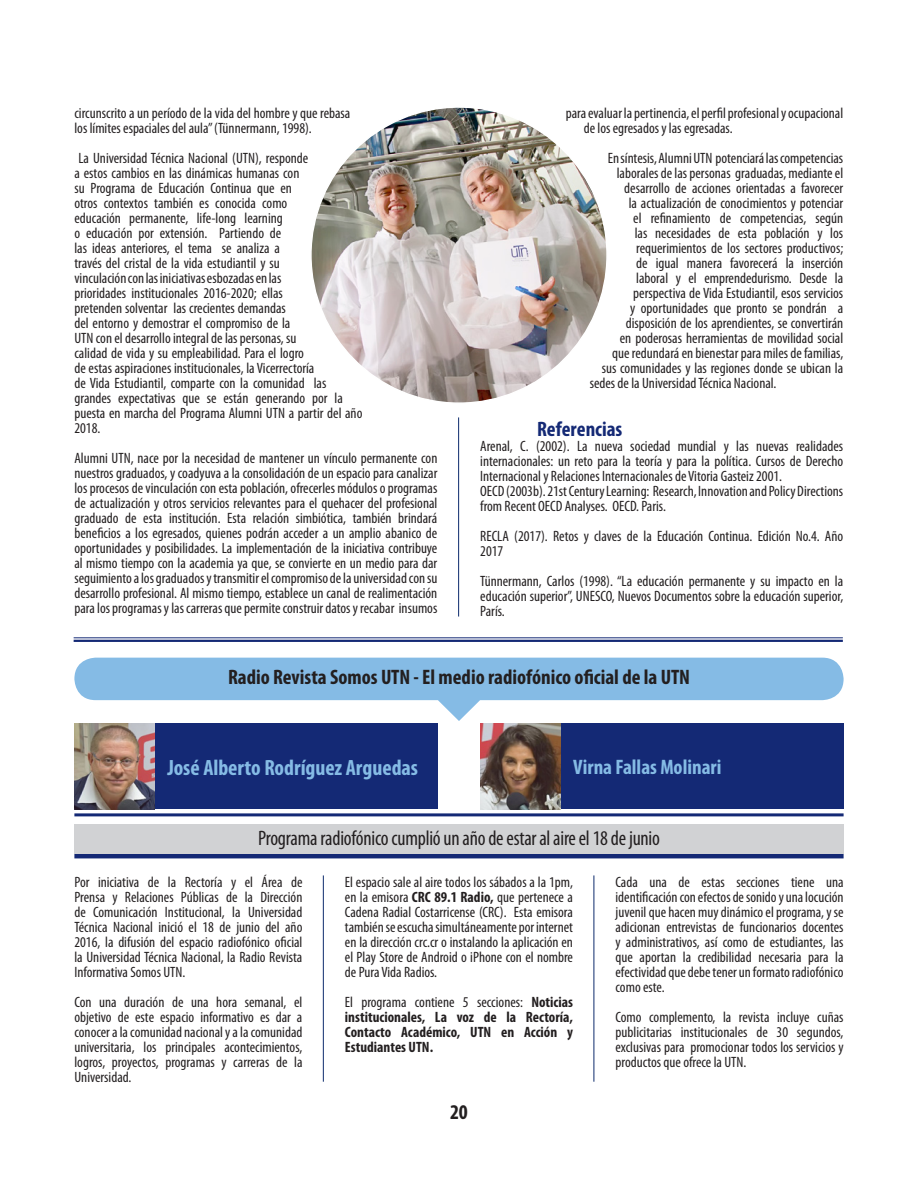
<style>
.page{position:relative;width:918px;height:1188px;background:#fff}
.page>*{position:absolute;margin:0;border:0;box-sizing:border-box;transform-origin:0 0}
.Títulos_pequeños{font:700 condensed 22.2px "Myriad Pro";color:#85bbe5}
.Títulos_pequeños-2{font:700 condensed 21px "Myriad Pro";color:#231f20}
.Textos{font:condensed 21px "Myriad Pro";letter-spacing:-.01em;color:#231f20}
.Títulos_pequeños-3{font:700 condensed 21px "Myriad Pro";color:#85bbe5}
.Títulos_pequeños-4{font:700 condensed 21px "Myriad Pro";color:#142975}
.Textos-2{font:condensed 15px/15px "Myriad Pro";color:#231f20;text-align:justify}
.Textos-3{font:700 condensed 15px/15px "Myriad Pro";color:#231f20;text-align:justify}
.s1{font-weight:700}
.s2{font-weight:400}
</style>
<div class="page">
<img style="left:311px;top:107px;width:296px;height:296px;border-radius:148px">
<hr style="left:458px;top:417px;width:1px;height:200px;background:#0d2b6d">
<div style="left:74px;top:658px;width:770px;height:42px;background:#85bbe5;border-radius:21px"></div>
<hr style="left:74px;top:813px;width:770px;height:3px;background:#142975">
<div style="left:155px;top:723px;width:283px;height:86px;background:#142975"></div>
<img style="left:74px;top:723px;width:81px;height:86px">
<div style="left:560px;top:723px;width:284px;height:86px;background:#142975"></div>
<img style="left:480px;top:723px;width:80px;height:86px">
<hr style="left:74px;top:854px;width:770px;height:4px;background:#142975">
<div style="left:74px;top:825px;width:770px;height:29px;background:#d1d2d4"></div>
<hr style="left:323px;top:875px;width:1px;height:207px;background:#0d2b6d">
<hr style="left:594px;top:875px;width:1px;height:207px;background:#0d2b6d">
<hr style="left:74px;top:637px;width:769px;height:1px;background:#142975">
<hr style="left:74px;top:640px;width:769px;height:2px;background:#142975">
<p class="Textos-2" style="left:74px;top:105px;width:277px">circunscrito a un período de la vida del hombre y que rebasa los límites espaciales del aula” (Tünnermann, 1998).</p>
<p class="Textos-2" style="left:74px;top:150px;width:290px;text-align:left">La Universidad Técnica Nacional (UTN), responde<br>a estos cambios en las dinámicas humanas con<br>su Programa de Educación Continua que en<br>otros contextos también es conocida como<br>educación permanente, life-long learning<br>o educación por extensión. Partiendo de<br>las ideas anteriores, el tema se analiza a<br>través del cristal de la vida estudiantil y su<br>vinculación con las iniciativas esbozadas en las<br>prioridades institucionales 2016-2020; ellas<br>pretenden solventar las crecientes demandas<br>del entorno y demostrar el compromiso de la<br>UTN con el desarrollo integral de las personas, su<br>calidad de vida y su empleabilidad. Para el logro<br>de estas aspiraciones institucionales, la Vicerrectoría<br>de Vida Estudiantil, comparte con la comunidad las grandes expectativas que se están generando por la puesta en marcha del Programa Alumni UTN a partir del año 2018.</p>
<p class="Textos-2" style="left:74px;top:450px;width:365px">Alumni UTN, nace por la necesidad de mantener un vínculo permanente con nuestros graduados, y coadyuva a la consolidación de un espacio para canalizar los procesos de vinculación con esta población, ofrecerles módulos o programas de actualización y otros servicios relevantes para el quehacer del profesional graduado de esta institución. Esta relación simbiótica, también brindará beneficios a los egresados, quienes podrán acceder a un amplio abanico de oportunidades y posibilidades. La implementación de la iniciativa contribuye al mismo tiempo con la academia ya que, se convierte en un medio para dar seguimiento a los graduados y transmitir el compromiso de la universidad con su desarrollo profesional. Al mismo tiempo, establece un canal de realimentación para los programas y las carreras que permite construir datos y recabar insumos</p>
<p class="Textos-2" style="left:584px;top:105px;width:261px;text-indent:-18px">para evaluar la pertinencia, el perfil profesional y ocupacional de los egresados y las egresadas.</p>
<p class="Textos-2" style="left:608px;top:150px;width:237px">En síntesis, Alumni UTN potenciará las competencias</p>
<p class="Textos-2" style="left:617px;top:165px;width:228px">laborales de las personas graduadas, mediante el</p>
<p class="Textos-2" style="left:624px;top:180px;width:221px">desarrollo de acciones orientadas a favorecer</p>
<p class="Textos-2" style="left:629px;top:195px;width:216px">la actualización de conocimientos y potenciar</p>
<p class="Textos-2" style="left:633px;top:210px;width:212px">el refinamiento de competencias, según</p>
<p class="Textos-2" style="left:635px;top:225px;width:210px">las necesidades de esta población y los</p>
<p class="Textos-2" style="left:636px;top:240px;width:209px">requerimientos de los sectores productivos;</p>
<p class="Textos-2" style="left:636px;top:255px;width:209px">de igual manera favorecerá la inserción</p>
<p class="Textos-2" style="left:636px;top:270px;width:208px">laboral y el emprendedurismo. Desde la</p>
<p class="Textos-2" style="left:633px;top:285px;width:212px">perspectiva de Vida Estudiantil, esos servicios</p>
<p class="Textos-2" style="left:630px;top:300px;width:214px">y oportunidades que pronto se pondrán a</p>
<p class="Textos-2" style="left:626px;top:315px;width:219px">disposición de los aprendientes, se convertirán</p>
<p class="Textos-2" style="left:620px;top:330px;width:225px">en poderosas herramientas de movilidad social</p>
<p class="Textos-2" style="left:612px;top:345px;width:232px">que redundará en bienestar para miles de familias,</p>
<p class="Textos-2" style="left:602px;top:360px;width:243px">sus comunidades y las regiones donde se ubican la</p>
<p class="Textos-2" style="left:590px;top:375px;width:188px">sedes de la Universidad Técnica Nacional.</p>
<p class="Títulos_pequeños-4" style="left:537px;top:415px;width:87px">Referencias</p>
<p class="Textos-2" style="left:480px;top:438px;width:365px">Arenal, C. (2002). La nueva sociedad mundial y las nuevas realidades internacionales: un reto para la teoría y para la política. Cursos de Derecho Internacional y Relaciones Internacionales de Vitoria Gasteiz 2001.</p>
<p class="Textos-2" style="left:480px;top:483px;width:365px">OECD (2003b). 21st Century Learning: Research, Innovation and Policy Directions from Recent OECD Analyses. OECD. Paris.</p>
<p class="Textos-2" style="left:480px;top:528px;width:365px">RECLA (2017). Retos y claves de la Educación Continua. Edición No.4. Año<br>2017</p>
<p class="Textos-2" style="left:480px;top:573px;width:364px">Tünnermann, Carlos (1998). “La educación permanente y su impacto en la educación superior”, UNESCO, Nuevos Documentos sobre la educación superior, París.</p>
<p class="Títulos_pequeños-2" style="left:228px;top:663px;width:463px">Radio Revista Somos UTN - El medio radiofónico oficial de la UTN</p>
<p class="Títulos_pequeños" style="left:167px;top:753px;width:252px">José Alberto Rodríguez Arguedas</p>
<p class="Títulos_pequeños-3" style="left:573px;top:754px;width:150px">Virna Fallas Molinari</p>
<p class="Textos" style="left:258px;top:826px;width:403px">Programa radiofónico cumplió un año de estar al aire el 18 de junio</p>
<p class="Textos-2" style="left:74px;top:874px;width:230px">Por iniciativa de la Rectoría y el Área de Prensa y Relaciones Públicas de la Dirección de Comunicación Institucional, la Universidad Técnica Nacional inició el 18 de junio del año 2016, la difusión del espacio radiofónico oficial la Universidad Técnica Nacional, la Radio Revista Informativa Somos UTN.</p>
<p class="Textos-2" style="left:74px;top:994px;width:230px">Con una duración de una hora semanal, el objetivo de este espacio informativo es dar a conocer a la comunidad nacional y a la comunidad universitaria, los principales acontecimientos, logros, proyectos, programas y carreras de la Universidad.</p>
<p class="Textos-2" style="left:345px;top:874px;width:230px">El espacio sale al aire todos los sábados a la 1pm, en la emisora <span class="s1">CRC 89.1 Radio,</span> que pertenece a Cadena Radial Costarricense (CRC). Esta emisora también se escucha simultáneamente por internet en la dirección crc.cr o instalando la aplicación en el Play Store de Android o iPhone con el nombre de Pura Vida Radios.</p>
<p class="Textos-3" style="left:345px;top:994px;width:230px"><span class="s2">El programa contiene 5 secciones:</span> Noticias institucionales, La voz de la Rectoría, Contacto Académico, UTN en Acción y Estudiantes UTN.</p>
<p class="Textos-2" style="left:616px;top:874px;width:230px">Cada una de estas secciones tiene una identificación con efectos de sonido y una locución juvenil que hacen muy dinámico el programa, y se adicionan entrevistas de funcionarios docentes y administrativos, así como de estudiantes, las que aportan la credibilidad necesaria para la efectividad que debe tener un formato radiofónico como este.</p>
<p class="Textos-2" style="left:616px;top:1009px;width:230px">Como complemento, la revista incluye cuñas publicitarias institucionales de 30 segundos, exclusivas para promocionar todos los servicios y productos que ofrece la UTN.</p>
<h2 class="Títulos_pequeños-2" style="left:450px;top:1099px;width:19px">20</h2>
</div>
